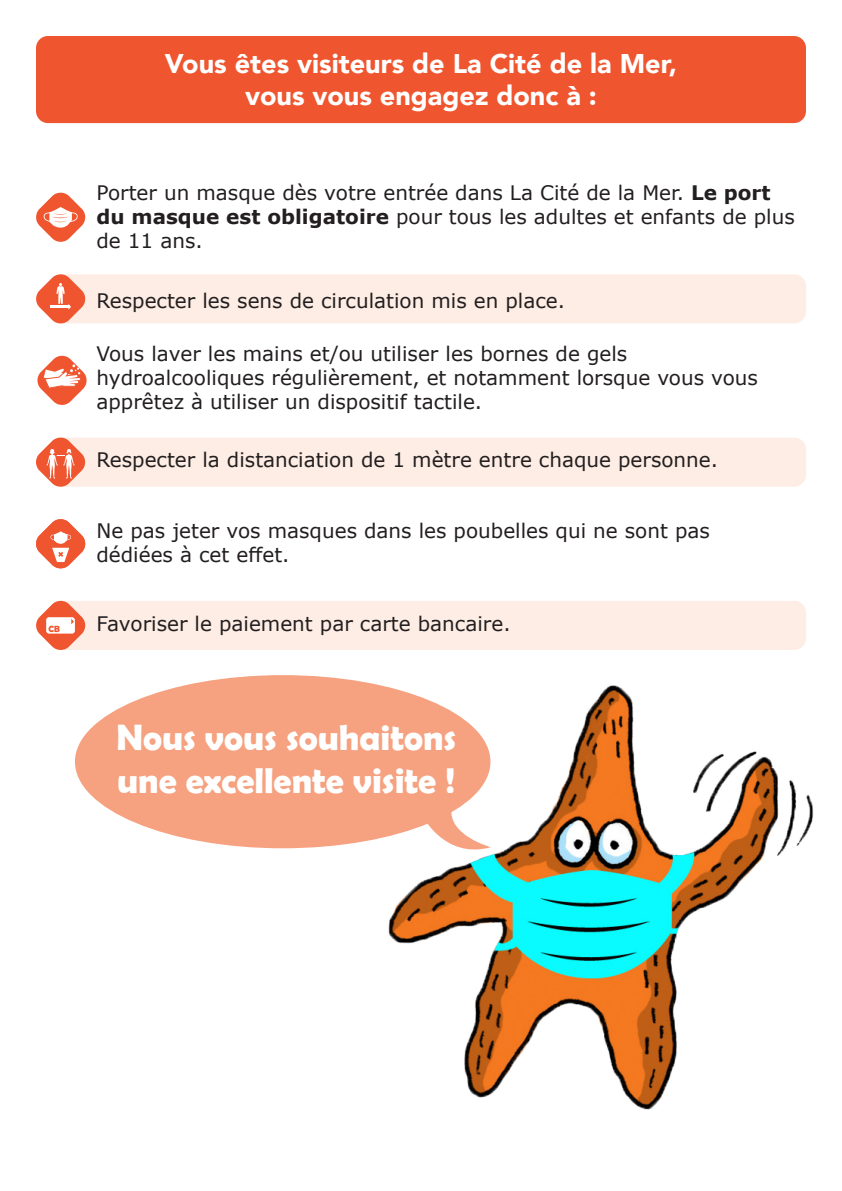
<style>
.page{position:relative;width:842px;height:1191px;background:#fff}
.page>*{position:absolute;margin:0;border:0;box-sizing:border-box;transform-origin:0 0}
.t1{font:700 36px/43.2px "Berlin Sans FB Demi";color:#fff}
.t2{font:900 27px "Avenir";color:#fff}
.t3{font:20px/24px "Verdana";color:#231f20}
.t4{font:700 9px "Berlin Sans FB Demi";color:#ef5630}
.s1{font-weight:700}
</style>
<div class="page">
<div style="left:75px;top:675px;width:415px;height:173px;background:#f6a17f;border-radius:50%"></div>
<div style="left:36px;top:36px;width:770px;height:87px;background:#ef5630;border-radius:12px"></div>
<svg style="left:36px;top:192px;width:50px;height:50px"></svg>
<svg style="left:37px;top:355px;width:50px;height:50px"></svg>
<svg style="left:36px;top:437px;width:770px;height:50px;background:#fce8de"></svg>
<svg style="left:36px;top:274px;width:770px;height:50px;background:#fce7de"></svg>
<svg style="left:36px;top:600px;width:770px;height:50px;background:#fce9df"></svg>
<svg style="left:36px;top:519px;width:50px;height:50px"></svg>
<img style="left:377px;top:684px;width:436px;height:426px">
<svg style="left:421px;top:774px;width:70px;height:86px"></svg>
<p class="t2" style="left:165px;top:40px;width:514px">Vous êtes visiteurs de La Cité de la Mer,</p>
<p class="t2" style="left:245px;top:73px;width:353px">vous vous engagez donc à :</p>
<p class="t3" style="left:96px;top:181px;width:700px">Porter un masque dès votre entrée dans La Cité de la Mer. <span class="s1">Le port du masque est obligatoire</span> pour tous les adultes et enfants de plus de 11 ans.</p>
<p class="t3" style="left:96px;top:288px;width:470px">Respecter les sens de circulation mis en place.</p>
<p class="t3" style="left:96px;top:342px;width:663px">Vous laver les mains et/ou utiliser les bornes de gels hydroalcooliques régulièrement, et notamment lorsque vous vous apprêtez à utiliser un dispositif tactile.</p>
<p class="t3" style="left:96px;top:448px;width:623px">Respecter la distanciation de 1 mètre entre chaque personne.</p>
<p class="t3" style="left:96px;top:518px;width:615px">Ne pas jeter vos masques dans les poubelles qui ne sont pas dédiées à cet effet.</p>
<p class="t4" style="left:48px;top:623px;width:13px">CB</p>
<p class="t3" style="left:96px;top:611px;width:416px">Favoriser le paiement par carte bancaire.</p>
<p class="t1" style="left:116px;top:715px;width:341px">Nous vous souhaitons une excellente visite !</p>
</div>
